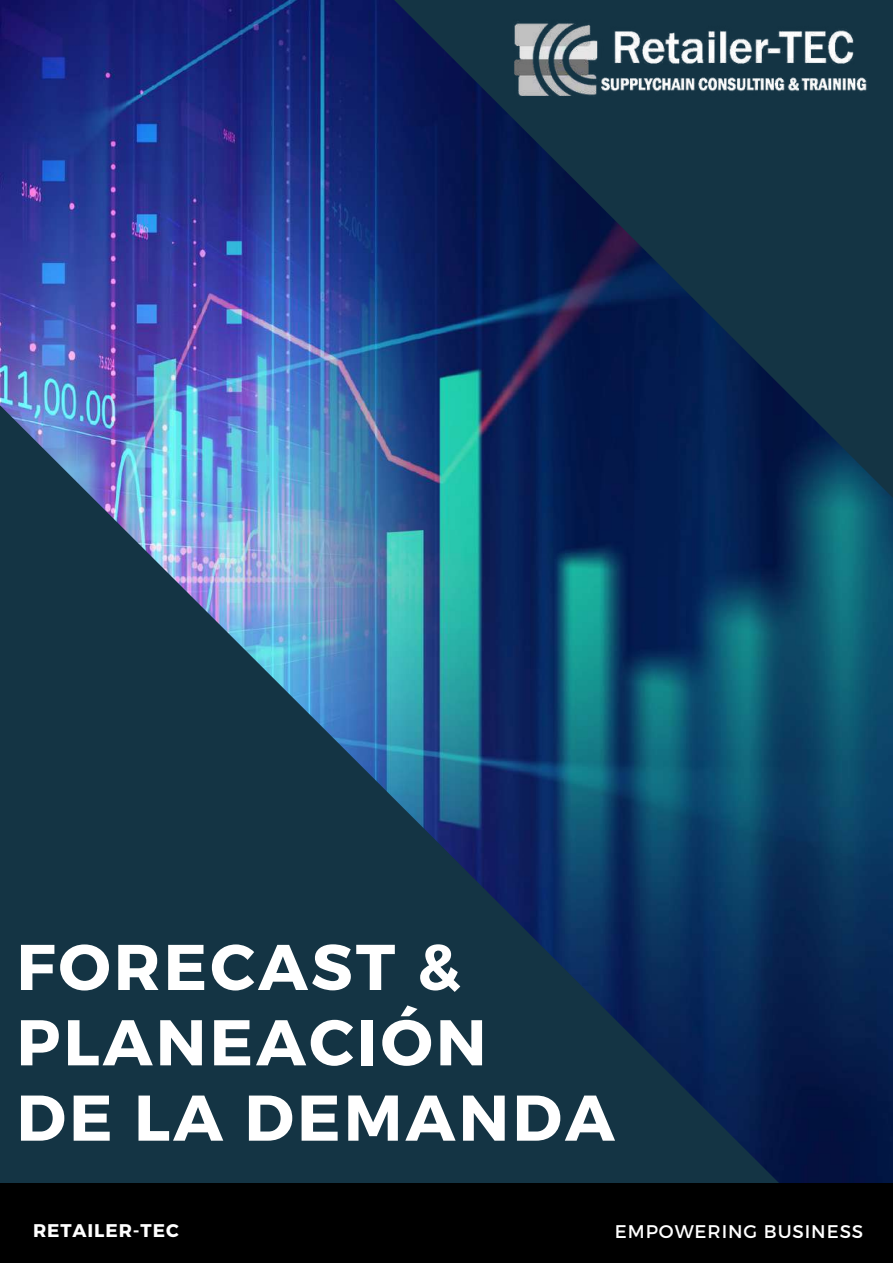
<style>
.page{position:relative;width:893px;height:1264px;background:#fff}
.page>*{position:absolute;margin:0;border:0;box-sizing:border-box;transform-origin:0 0}
.t1{font:700 64.5px/75.3px "Montserrat";letter-spacing:.05em;color:#fff}
.t2{font:18.3px "Montserrat";letter-spacing:.05em;color:#fff}
.t3{font:700 18.3px "Montserrat";letter-spacing:.05em;color:#fff}
</style>
<div class="page">
<img style="left:0;top:0;width:892px;height:1183px">
<svg style="left:210px;top:0;width:682px;height:612px;background:#122f5a"></svg>
<img style="left:0;top:227px;width:795px;height:956px">
<div style="left:0;top:1183px;width:892px;height:79px;background:#000"></div>
<img style="left:508px;top:0;width:384px;height:120px">
<p class="t1" style="left:16px;top:926px;width:599px">FORECAST &amp;<br>PLANEACIÓN<br>DE LA DEMANDA</p>
<p class="t3" style="left:33px;top:1218px;width:147px">RETAILER-TEC</p>
<p class="t2" style="left:615px;top:1219px;width:250px">EMPOWERING BUSINESS</p>
</div>
